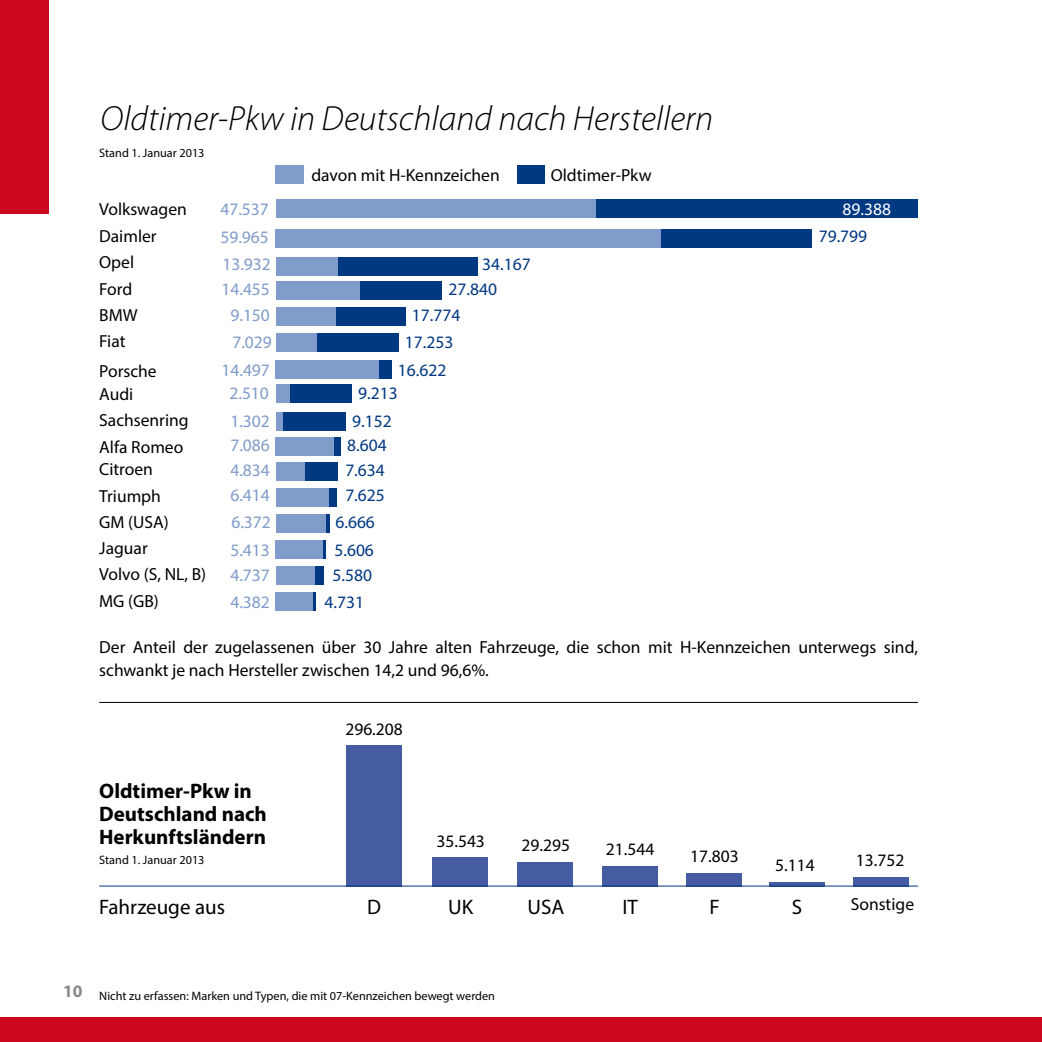
<style>
.page{position:relative;width:1042px;height:1042px;background:#fff}
.page>*{position:absolute;margin:0;border:0;box-sizing:border-box;transform-origin:0 0}
.t1{font:italic 300 35px "Myriad Pro";color:#000}
.t2{font:700 21px/22.8px "Myriad Pro";color:#000}
.t3{font:21px "Myriad Pro";color:#000}
.t4{font:17.5px/26.2px "Myriad Pro";color:#000}
.t5{font:17.5px/26.6px "Myriad Pro";color:#7f9cca}
.t6{font:17.5px "Myriad Pro";color:#003882}
.t7{font:17.5px "Myriad Pro";color:#fff}
.t8{font:700 17.5px "Myriad Pro";color:#87888a}
.t9{font:12.25px "Myriad Pro";color:#000}
</style>
<div class="page">
<div style="left:0;top:0;width:49px;height:214px;background:#cd071e"></div>
<div style="left:0;top:1017px;width:1042px;height:25px;background:#cd071e"></div>
<div style="left:853px;top:877px;width:56px;height:10px;background:#455ba2"></div>
<svg style="left:769px;top:882px;width:56px;height:4px"></svg>
<div style="left:686px;top:873px;width:56px;height:14px;background:#455ba2"></div>
<div style="left:517px;top:862px;width:56px;height:25px;background:#455ba2"></div>
<div style="left:602px;top:866px;width:56px;height:21px;background:#455ba2"></div>
<div style="left:432px;top:857px;width:55px;height:30px;background:#455ba2"></div>
<div style="left:346px;top:745px;width:56px;height:142px;background:#455ba2"></div>
<hr style="left:99px;top:886px;width:819px;height:1px;background:#003882">
<hr style="left:99px;top:702px;width:819px;height:1px;background:#000">
<div style="left:276px;top:257px;width:63px;height:18px;background:#7f9cca"></div>
<div style="left:276px;top:282px;width:86px;height:18px;background:#7f9cca"></div>
<div style="left:276px;top:307px;width:60px;height:18px;background:#7f9cca"></div>
<div style="left:276px;top:333px;width:48px;height:18px;background:#7f9cca"></div>
<div style="left:276px;top:361px;width:103px;height:18px;background:#7f9cca"></div>
<div style="left:276px;top:384px;width:15px;height:19px;background:#7f9cca"></div>
<div style="left:276px;top:412px;width:8px;height:19px;background:#7f9cca"></div>
<div style="left:276px;top:437px;width:59px;height:18px;background:#7f9cca"></div>
<div style="left:276px;top:463px;width:29px;height:18px;background:#7f9cca"></div>
<div style="left:276px;top:488px;width:53px;height:18px;background:#7f9cca"></div>
<div style="left:276px;top:514px;width:51px;height:18px;background:#7f9cca"></div>
<div style="left:276px;top:540px;width:48px;height:18px;background:#7f9cca"></div>
<div style="left:276px;top:566px;width:39px;height:19px;background:#7f9cca"></div>
<div style="left:276px;top:593px;width:38px;height:18px;background:#7f9cca"></div>
<div style="left:276px;top:200px;width:321px;height:18px;background:#7f9cca"></div>
<div style="left:276px;top:165px;width:28px;height:18px;background:#7f9cca"></div>
<div style="left:596px;top:200px;width:322px;height:18px;background:#003882"></div>
<div style="left:517px;top:165px;width:27px;height:19px;background:#003882"></div>
<div style="left:338px;top:257px;width:140px;height:18px;background:#003882"></div>
<div style="left:361px;top:282px;width:81px;height:18px;background:#003882"></div>
<div style="left:336px;top:307px;width:69px;height:18px;background:#003882"></div>
<div style="left:317px;top:333px;width:81px;height:18px;background:#003882"></div>
<div style="left:379px;top:361px;width:12px;height:18px;background:#003882"></div>
<div style="left:290px;top:384px;width:62px;height:19px;background:#003882"></div>
<div style="left:283px;top:412px;width:63px;height:19px;background:#003882"></div>
<div style="left:334px;top:437px;width:7px;height:18px;background:#003882"></div>
<div style="left:305px;top:463px;width:33px;height:18px;background:#003882"></div>
<div style="left:329px;top:488px;width:8px;height:18px;background:#003882"></div>
<hr style="left:326px;top:514px;width:3px;height:18px;background:#003882">
<svg style="left:323px;top:540px;width:2px;height:18px"></svg>
<div style="left:315px;top:566px;width:8px;height:19px;background:#003882"></div>
<hr style="left:313px;top:593px;width:3px;height:18px;background:#003882">
<div style="left:660px;top:229px;width:152px;height:19px;background:#003882"></div>
<div style="left:276px;top:229px;width:385px;height:19px;background:#7f9cca"></div>
<h1 class="t1" style="left:100px;top:98px;width:614px">Oldtimer-Pkw in Deutschland nach Herstellern</h1>
<p class="t9" style="left:99px;top:145px;width:107px">Stand 1. Januar 2013</p>
<p class="t4" style="left:99px;top:196px;width:89px">Volkswagen<br>Daimler<br>Opel<br>Ford<br>BMW<br>Fiat</p>
<p class="t4" style="left:99px;top:360px;width:59px;line-height:22.8px">Porsche<br>Audi</p>
<p class="t4" style="left:99px;top:407px;width:91px">Sachsenring<br>Alfa Romeo</p>
<p class="t4" style="left:99px;top:456px;width:108px">Citroen<br>Triumph<br>GM (USA)<br>Jaguar<br>Volvo (S, NL, B)<br>MG (GB)</p>
<p class="t5" style="left:220px;top:195px;width:50px">47.537</p>
<p class="t5" style="left:220px;top:224px;width:50px">59.965</p>
<p class="t4" style="left:311px;top:161px;width:190px">davon mit H-Kennzeichen</p>
<p class="t4" style="left:551px;top:161px;width:102px">Oldtimer-Pkw</p>
<p class="t5" style="left:222px;top:250px;width:50px">13.932</p>
<p class="t6" style="left:482px;top:253px;width:50px">34.167</p>
<p class="t5" style="left:221px;top:275px;width:50px">14.455</p>
<p class="t6" style="left:448px;top:278px;width:50px">27.840</p>
<p class="t5" style="left:230px;top:301px;width:41px">9.150</p>
<p class="t6" style="left:412px;top:304px;width:50px">17.774</p>
<p class="t5" style="left:232px;top:329px;width:41px">7.029</p>
<p class="t6" style="left:405px;top:332px;width:50px">17.253</p>
<p class="t5" style="left:221px;top:357px;width:50px">14.497</p>
<p class="t6" style="left:398px;top:359px;width:50px">16.622</p>
<p class="t5" style="left:229px;top:379px;width:41px">2.510</p>
<p class="t6" style="left:358px;top:382px;width:41px">9.213</p>
<p class="t5" style="left:230px;top:407px;width:41px">1.302</p>
<p class="t6" style="left:352px;top:410px;width:41px">9.152</p>
<p class="t5" style="left:230px;top:432px;width:41px">7.086</p>
<p class="t6" style="left:347px;top:435px;width:41px">8.604</p>
<p class="t5" style="left:230px;top:457px;width:41px">4.834</p>
<p class="t6" style="left:345px;top:459px;width:41px">7.634</p>
<p class="t5" style="left:230px;top:482px;width:41px">6.414</p>
<p class="t6" style="left:345px;top:484px;width:41px">7.625</p>
<p class="t5" style="left:231px;top:509px;width:41px">6.372</p>
<p class="t6" style="left:335px;top:511px;width:41px">6.666</p>
<p class="t5" style="left:230px;top:536px;width:41px">5.413</p>
<p class="t6" style="left:334px;top:539px;width:41px">5.606</p>
<p class="t5" style="left:230px;top:561px;width:41px">4.737<br>4.382</p>
<p class="t6" style="left:332px;top:564px;width:41px">5.580</p>
<p class="t6" style="left:324px;top:591px;width:41px">4.731</p>
<p class="t7" style="left:842px;top:198px;width:50px">89.388</p>
<p class="t6" style="left:818px;top:225px;width:50px">79.799</p>
<p class="t4" style="left:99px;top:636px;width:820px;line-height:22.8px">Der Anteil der zugelassenen über 30 Jahre alten Fahrzeuge, die schon mit H-Kennzeichen unterwegs sind, schwankt je nach Hersteller zwischen 14,2 und 96,6%.</p>
<p class="t2" style="left:99px;top:779px;width:169px">Oldtimer-Pkw in<br>Deutschland nach<br>Herkunftsländern</p>
<p class="t9" style="left:99px;top:852px;width:107px">Stand 1. Januar 2013</p>
<p class="t4" style="left:345px;top:716px;width:59px">296.208</p>
<p class="t4" style="left:436px;top:827px;width:50px">35.543</p>
<p class="t4" style="left:521px;top:831px;width:50px">29.295</p>
<p class="t4" style="left:606px;top:835px;width:50px">21.544</p>
<p class="t4" style="left:690px;top:842px;width:50px">17.803</p>
<p class="t4" style="left:775px;top:851px;width:41px">5.114</p>
<p class="t4" style="left:856px;top:846px;width:50px">13.752</p>
<p class="t3" style="left:367px;top:894px;width:15px">D</p>
<p class="t3" style="left:709px;top:894px;width:12px">F</p>
<p class="t3" style="left:791px;top:894px;width:12px">S</p>
<p class="t4" style="left:850px;top:891px;width:65px">Sonstige</p>
<p class="t3" style="left:99px;top:894px;width:127px">Fahrzeuge aus</p>
<p class="t3" style="left:448px;top:894px;width:26px">UK</p>
<p class="t3" style="left:527px;top:894px;width:38px">USA</p>
<p class="t3" style="left:622px;top:894px;width:17px">IT</p>
<p class="t8" style="left:63px;top:980px;width:21px">10</p>
<p class="t9" style="left:99px;top:988px;width:397px">Nicht zu erfassen: Marken und Typen, die mit 07-Kennzeichen bewegt werden</p>
</div>
